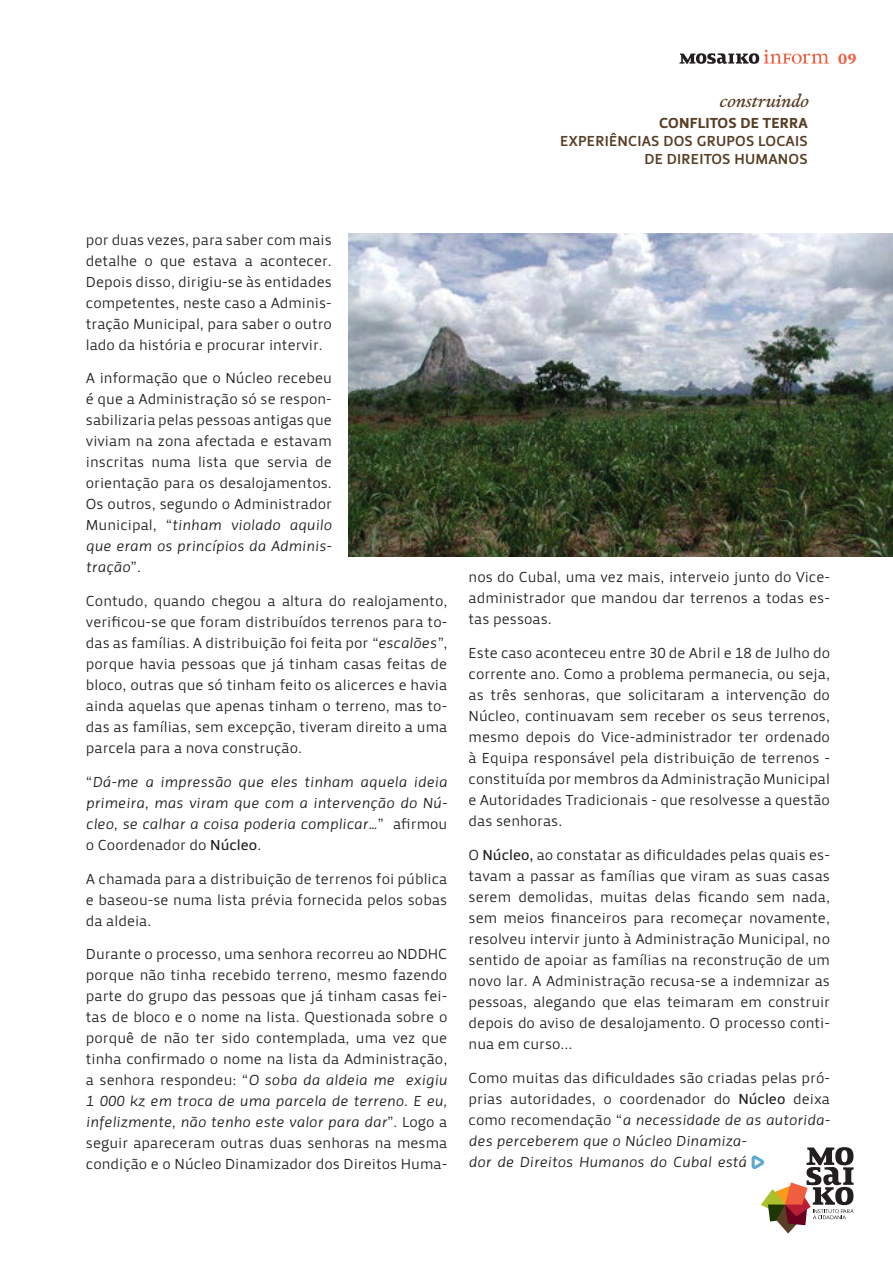
<style>
.page{position:relative;width:893px;height:1263px;background:#fff}
.page>*{position:absolute;margin:0;border:0;box-sizing:border-box;transform-origin:0 0}
.t1{font:italic 18px "Capsa";letter-spacing:.01em;color:#573e24}
.t2{font:15px/21px "Priva Pro One";color:#231f20;text-align:justify}
.t3{font:italic 15px/21px "Priva Pro One";color:#231f20;text-align:justify}
.t4{font:15px "Priva Pro Three";letter-spacing:.015em;color:#573e24}
.t5{font:15px "Priva Pro Four";letter-spacing:.015em;color:#573e24}
.t6{font:700 15px "Capsa";color:#f15e3f}
.s1{font-style:italic}
.s2{font-style:normal}
.s3{font-family:"Priva Pro Two";font-style:normal}
.s4{font-family:"Priva Pro Two"}
</style>
<div class="page">
<svg style="left:679px;top:50px;width:150px;height:14px"></svg>
<svg style="left:752px;top:1147px;width:102px;height:86px"></svg>
<img style="left:348px;top:234px;width:545px;height:323px">
<p class="t1" style="left:719px;top:89px;width:90px">construindo</p>
<p class="t5" style="left:659px;top:113px;width:150px">CONFLITOS DE TERRA</p>
<p class="t4" style="left:560px;top:131px;width:249px">EXPERIÊNCIAS DOS GRUPOS LOCAIS</p>
<p class="t4" style="left:644px;top:149px;width:102px">DE DIREITOS HUM</p>
<p class="t4" style="left:768px;top:149px;width:41px">ANOS</p>
<p class="t6" style="left:838px;top:49px;width:21px">09</p>
<p class="t2" style="left:86px;top:229px;width:248px">por duas vezes, para saber com mais detalhe o que estava a acontecer.<br>Depois disso, dirigiu-se às entidades competentes, neste caso a Adminis&shy;tração Municipal, para saber o outro lado da história e procurar intervir.</p>
<p class="t2" style="left:86px;top:368px;width:248px">A informação que o Núcleo recebeu é que a Administração só se respon&shy;sabilizaria pelas pessoas antigas que viviam na zona afectada e estavam inscritas numa lista que servia de orientação para os desalojamentos.<br>Os outros, segundo o Administrador Municipal, “<span class="s1">tinham violado aquilo que eram os princípios da Adminis&shy;tração</span>”.</p>
<p class="t2" style="left:86px;top:591px;width:363px">Contudo, quando chegou a altura do realojamento, verificou-se que foram distribuídos terrenos para to&shy;das as famílias. A distribuição foi feita por <span class="s1">“escalões”</span>, porque havia pessoas que já tinham casas feitas de bloco, outras que só tinham feito os alicerces e havia ainda aquelas que apenas tinham o terreno, mas to&shy;das as famílias, sem excepção, tiveram direito a uma parcela para a nova construção.</p>
<p class="t3" style="left:86px;top:771px;width:363px"><span class="s2">“</span>Dá-me a impressão que eles tinham aquela ideia primeira, mas viram que com a intervenção do Nú&shy;cleo, se calhar a coisa poderia complicar…<span class="s2">” afirmou o Coordenador do</span> <span class="s3">Núcleo</span><span class="s2">.</span></p>
<p class="t2" style="left:86px;top:868px;width:363px">A chamada para a distribuição de terrenos foi pública e baseou-se numa lista prévia fornecida pelos sobas da aldeia.</p>
<p class="t2" style="left:86px;top:944px;width:363px">Durante o processo, uma senhora recorreu ao NDDHC porque não tinha recebido terreno, mesmo fazendo parte do grupo das pessoas que já tinham casas fei&shy;tas de bloco e o nome na lista. Questionada sobre o porquê de não ter sido contemplada, uma vez que tinha confirmado o nome na lista da Administração, a senhora respondeu: “<span class="s1">O soba da aldeia me exigiu 1 000 kz em troca de uma parcela de terreno. E eu, infelizmente, não tenho este valor para dar</span>”. Logo a seguir apareceram outras duas senhoras na mesma condição e o Núcleo Dinamizador dos Direitos Huma-</p>
<p class="t2" style="left:469px;top:567px;width:363px">nos do Cubal, uma vez mais, interveio junto do Vice&shy;administrador que mandou dar terrenos a todas es&shy;tas pessoas.</p>
<p class="t2" style="left:469px;top:643px;width:363px">Este caso aconteceu entre 30 de Abril e 18 de Julho do corrente ano. Como a problema permanecia, ou seja, as três senhoras, que solicitaram a intervenção do Núcleo, continuavam sem receber os seus terrenos, mesmo depois do Vice-administrador ter ordenado à Equipa responsável pela distribuição de terrenos - constituída por membros da Administração Municipal e Autoridades Tradicionais - que resolvesse a questão das senhoras.</p>
<p class="t2" style="left:469px;top:844px;width:363px">O <span class="s4">Núcleo,</span> ao constatar as dificuldades pelas quais es&shy;tavam a passar as famílias que viram as suas casas serem demolidas, muitas delas ficando sem nada, sem meios financeiros para recomeçar novamente, resolveu intervir junto à Administração Municipal, no sentido de apoiar as famílias na reconstrução de um novo lar. A Administração recusa-se a indemnizar as pessoas, alegando que elas teimaram em construir depois do aviso de desalojamento. O processo conti&shy;nua em curso...</p>
<p class="t2" style="left:469px;top:1067px;width:363px;text-align:left">Como muitas das dificuldades são criadas pelas pró&shy;prias autoridades, o coordenador do <span class="s4">Núcleo</span> deixa como recomendação “<span class="s1">a necessidade de as autorida&shy;des perceberem que o Núcleo Dinamiza-<br>dor de Direitos Humanos do Cubal está</span></p>
</div>
